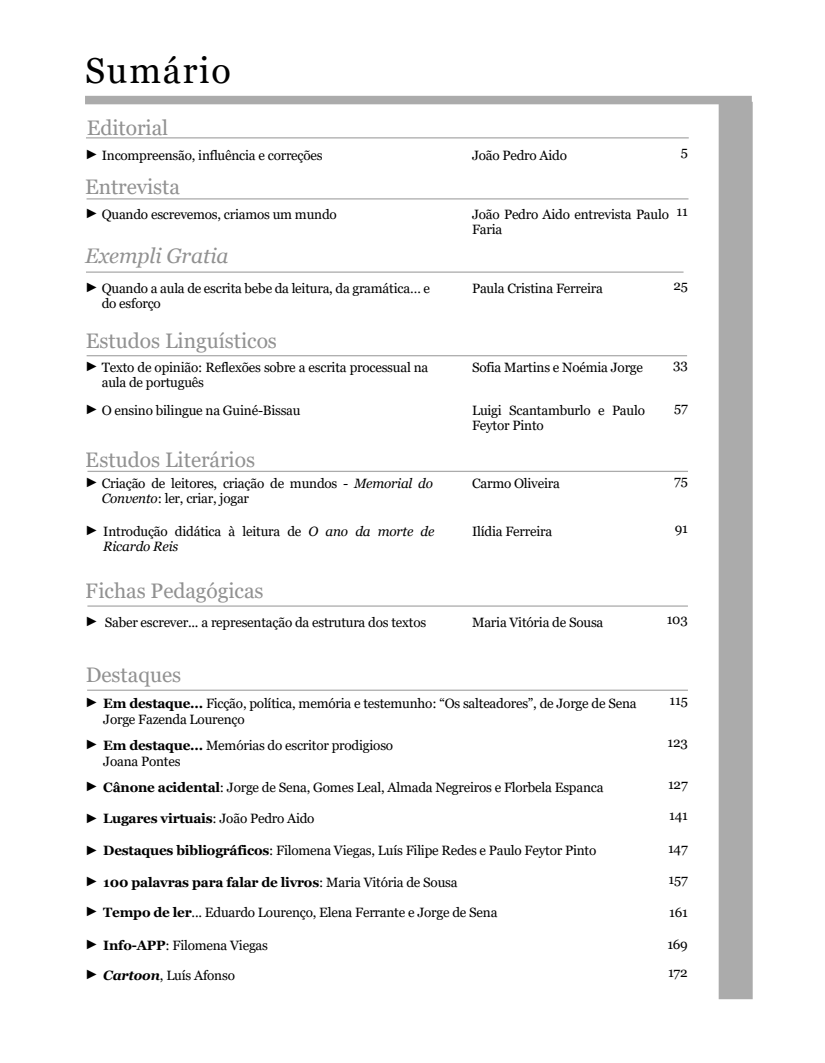
<style>
.page{position:relative;width:825px;height:1063px;background:#fff}
.page>*{position:absolute;margin:0;border:0;box-sizing:border-box;transform-origin:0 0}
.t1{font:36px "Georgia";letter-spacing:.05em;color:#000}
.t2{font:21px "Georgia";letter-spacing:-.005em;color:#919191}
.t3{font:italic 21px "Georgia";letter-spacing:-.005em;color:#919191}
.t4{font:13.5px/15px "Georgia";letter-spacing:-.015em;color:#000}
.t5{font:700 13.5px "Georgia";letter-spacing:-.015em;color:#000}
.s1{font-family:"Arial"}
.s2{font-style:italic}
.s3{font-weight:700}
.s4{font-family:"Arial";font-weight:400}
.s5{font-weight:400}
.s6{font-weight:700;font-style:italic}
</style>
<div class="page">
<div style="left:85px;top:96px;width:667px;height:8px;background:#ababab"></div>
<div style="left:719px;top:102px;width:34px;height:897px;background:#ababab"></div>
<hr style="left:86px;top:137px;width:603px;height:2px;background:#ababab">
<hr style="left:87px;top:198px;width:601px;height:2px;background:#ababab">
<hr style="left:86px;top:271px;width:597px;height:2px;background:#ababab">
<hr style="left:87px;top:605px;width:601px;height:2px;background:#ababab">
<hr style="left:87px;top:690px;width:601px;height:1px;background:#ababab">
<hr style="left:87px;top:355px;width:600px;height:1px;background:#ababab">
<hr style="left:87px;top:471px;width:601px;height:1px;background:#ababab">
<h1 class="t1" style="left:85px;top:50px;width:147px">Sumário</h1>
<h2 class="t2" style="left:87px;top:116px;width:83px">Editorial</h2>
<p class="t4" style="left:85px;top:147px;width:239px"><span class="s1">►</span> Incompreensão, influência e correções</p>
<h2 class="t2" style="left:85px;top:175px;width:97px">Entrevista</h2>
<p class="t4" style="left:472px;top:147px;width:97px">João Pedro Aido</p>
<p class="t4" style="left:681px;top:144px;width:9px">5</p>
<p class="t4" style="left:85px;top:206px;width:253px"><span class="s1">►</span> Quando escrevemos, criamos um mundo</p>
<p class="t4" style="left:676px;top:203px;width:13px">11</p>
<h2 class="t3" style="left:85px;top:243px;width:145px">Exempli Gratia</h2>
<p class="t4" style="left:472px;top:206px;width:198px">João Pedro Aido entrevista Paulo<br>Faria</p>
<p class="t4" style="left:85px;top:281px;width:346px"><span class="s1">►</span> Quando a aula de escrita bebe da leitura, da gramática… e</p>
<p class="t4" style="left:472px;top:281px;width:132px">Paula Cristina Ferreira</p>
<p class="t4" style="left:673px;top:278px;width:16px">25</p>
<p class="t4" style="left:102px;top:296px;width:61px">do esforço</p>
<h2 class="t2" style="left:86px;top:328px;width:193px">Estudos Linguísticos</h2>
<p class="t4" style="left:102px;top:359px;width:328px;text-indent:-17px"><span class="s1">►</span> Texto de opinião: Reflexões sobre a escrita processual na aula de português</p>
<p class="t4" style="left:85px;top:403px;width:217px"><span class="s1">►</span> O ensino bilingue na Guiné-Bissau</p>
<h2 class="t2" style="left:86px;top:447px;width:171px">Estudos Literários</h2>
<p class="t4" style="left:102px;top:475px;width:333px;text-indent:-17px"><span class="s1">►</span> Criação de leitores, criação de mundos <span class="s2">- Memorial do<br>Convento</span>: ler, criar, jogar</p>
<p class="t4" style="left:472px;top:359px;width:173px">Sofia Martins e Noémia Jorge</p>
<p class="t4" style="left:673px;top:356px;width:16px">33</p>
<p class="t4" style="left:472px;top:403px;width:174px">Luigi Scantamburlo e Paulo</p>
<p class="t4" style="left:674px;top:400px;width:15px">57</p>
<p class="t4" style="left:472px;top:418px;width:73px">Feytor Pinto</p>
<p class="t4" style="left:472px;top:475px;width:89px">Carmo Oliveira</p>
<p class="t4" style="left:674px;top:472px;width:15px">75</p>
<p class="t4" style="left:103px;top:524px;width:333px;text-indent:-18px"><span class="s1">►</span> Introdução didática à leitura de <span class="s2">O ano da morte de<br>Ricardo Reis</span></p>
<p class="t4" style="left:472px;top:524px;width:82px">Ilídia Ferreira</p>
<p class="t4" style="left:675px;top:521px;width:15px">91</p>
<h2 class="t2" style="left:86px;top:579px;width:179px">Fichas Pedagógicas</h2>
<p class="t4" style="left:85px;top:615px;width:343px"><span class="s1">►</span> Saber escrever... a representação da estrutura dos textos</p>
<p class="t4" style="left:472px;top:615px;width:133px">Maria Vitória de Sousa</p>
<p class="t4" style="left:667px;top:612px;width:23px">103</p>
<h2 class="t2" style="left:86px;top:663px;width:97px">Destaques</h2>
<p class="t4" style="left:103px;top:695px;width:535px;line-height:16.5px;text-indent:-18px"><span class="s1">►</span> <span class="s3">Em destaque...</span> Ficção, política, memória e testemunho: “Os salteadores”, de Jorge de Sena<br>Jorge Fazenda Lourenço</p>
<p class="t4" style="left:670px;top:693px;width:20px">115</p>
<p class="t4" style="left:103px;top:737px;width:291px;line-height:16.5px;text-indent:-18px"><span class="s1">►</span> <span class="s3">Em destaque...</span> Memórias do escritor prodigioso<br>Joana Pontes</p>
<p class="t4" style="left:667px;top:735px;width:22px">123</p>
<p class="t4" style="left:85px;top:780px;width:520px"><span class="s1">►</span> <span class="s3">Cânone acidental</span>: Jorge de Sena, Gomes Leal, Almada Negreiros e Florbela Espanca</p>
<p class="t4" style="left:668px;top:777px;width:21px">127</p>
<p class="t5" style="left:85px;top:811px;width:231px"><span class="s4">►</span> Lugares virtuais<span class="s5">: João Pedro Aido</span></p>
<p class="t4" style="left:669px;top:808px;width:20px">141</p>
<p class="t4" style="left:85px;top:843px;width:513px"><span class="s1">►</span> <span class="s3">Destaques bibliográficos</span>: Filomena Viegas, Luís Filipe Redes e Paulo Feytor Pinto</p>
<p class="t4" style="left:668px;top:840px;width:21px">147</p>
<p class="t5" style="left:85px;top:875px;width:374px"><span class="s4">►</span> 100 palavras para falar de livros<span class="s5">: Maria Vitória de Sousa</span></p>
<p class="t4" style="left:668px;top:872px;width:21px">157</p>
<p class="t4" style="left:85px;top:905px;width:414px"><span class="s1">►</span> <span class="s3">Tempo de ler</span>... Eduardo Lourenço, Elena Ferrante e Jorge de Sena</p>
<p class="t4" style="left:669px;top:904px;width:20px">161</p>
<p class="t4" style="left:85px;top:937px;width:185px"><span class="s1">►</span> <span class="s3">Info-APP</span>: Filomena Viegas</p>
<p class="t4" style="left:667px;top:937px;width:22px">169</p>
<p class="t4" style="left:85px;top:967px;width:151px"><span class="s1">►</span> <span class="s6">Cartoon</span>, Luís Afonso</p>
<p class="t4" style="left:668px;top:965px;width:21px">172</p>
</div>
